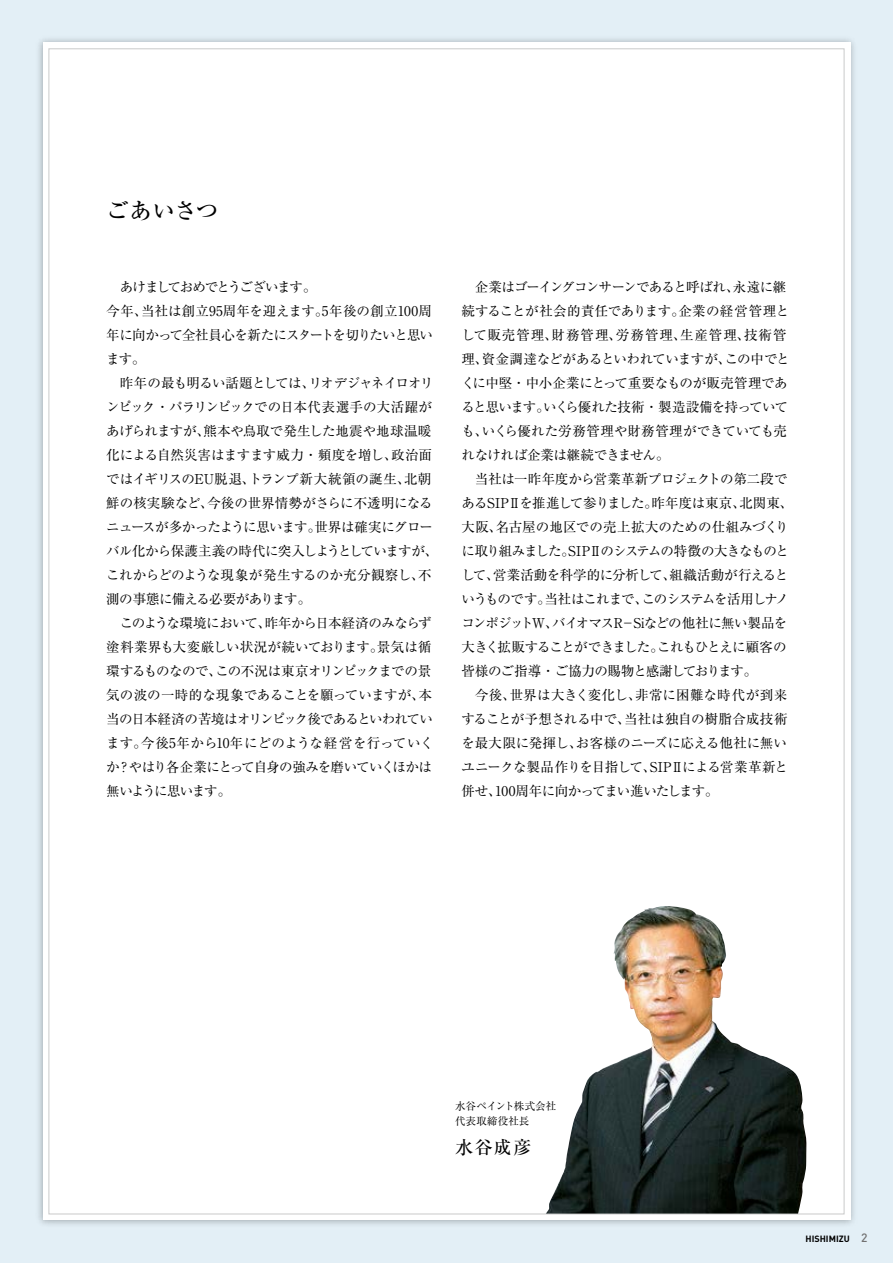
<style>
.page{position:relative;width:893px;height:1263px;background:#e3eff6}
.page>*{position:absolute;margin:0;border:0;box-sizing:border-box;transform-origin:0 0}
.t1{font:500 22.5px "Ryumin Pr 6";letter-spacing:-.005em;color:#000}
.t2{font:500 18px "Ryumin Pr 6";color:#000}
.t3{font:13.5px/24px "Ryumin Pr 6";letter-spacing:-.03em;color:#000}
.t4{font:13.5px/24px "Ryumin Pr 6";letter-spacing:-.055em;color:#000}
.t5{font:13.5px/24px "Ryumin Pr 6";letter-spacing:-.01em;color:#000}
.t6{font:13.5px "Ryumin Pr 6";letter-spacing:-.05em;color:#000}
.t7{font:13.5px "Ryumin Pr 6";letter-spacing:-.06em;color:#000}
.t8{font:13.5px "Ryumin Pr 6";letter-spacing:.005em;color:#000}
.t9{font:13.5px "Ryumin Pr 6";color:#000}
.t10{font:13.5px "Ryumin Pr 6";letter-spacing:-.09em;color:#000}
.t11{font:13.5px "Ryumin Pr 6";letter-spacing:-.075em;color:#000}
.t12{font:13.5px "Ryumin Pr 6";letter-spacing:-.065em;color:#000}
.t13{font:13.5px "Ryumin Pr 6";letter-spacing:-.005em;color:#000}
.t14{font:13.5px "Ryumin Pr 6";letter-spacing:.025em;color:#000}
.t15{font:13.5px "Ryumin Pr 6";letter-spacing:.03em;color:#000}
.t16{font:13.5px "Ryumin Pr 6";letter-spacing:-.1em;color:#000}
.t17{font:13.5px "Ryumin Pr 6";letter-spacing:.015em;color:#000}
.t18{font:13.5px/24px "Ryumin Pr 6";letter-spacing:-.095em;color:#000}
.t19{font:13.5px "Ryumin Pr 6";letter-spacing:.02em;color:#000}
.t20{font:13.5px "Ryumin Pr 6";letter-spacing:-.085em;color:#000}
.t21{font:13.5px "Ryumin Pr 6";letter-spacing:-.13em;color:#000}
.t22{font:500 12px "DINOT";color:#727171}
.t23{font:10.5px/15px "Ryumin Pr 6";letter-spacing:.005em;color:#000}
.t24{font:700 9px "DINOT";color:#000}
</style>
<div class="page">
<div style="left:43px;top:42px;width:807px;height:1178px;background:#fff"></div>
<img style="left:546px;top:906px;width:261px;height:307px">
<h1 class="t1" style="left:106px;top:193px;width:114px">ごあいさつ</h1>
<p class="t3" style="left:141px;top:274px;width:292px;text-indent:-35px">　あけましておめでとうございます。<br>当社は創立95周年を迎えます 5。年後の創立100周</p>
<p class="t3" style="left:106px;top:298px;width:43px">今年、</p>
<p class="t4" style="left:106px;top:322px;width:328px">年に向かって全社員心を新たにスタートを切りたいと思い</p>
<p class="t3" style="left:106px;top:346px;width:41px">ます。</p>
<p class="t10" style="left:309px;top:372px;width:127px">リオデジャネイロオリ</p>
<p class="t3" style="left:106px;top:370px;width:210px">　昨年の最も明るい話題としては、</p>
<p class="t3" style="left:106px;top:394px;width:327px">ンピック・パラリンピックでの日本代表選手の大活躍が</p>
<p class="t8" style="left:204px;top:420px;width:229px">熊本や鳥取で発生した地震や地球温暖</p>
<p class="t7" style="left:106px;top:420px;width:105px">あげられますが、</p>
<p class="t3" style="left:106px;top:442px;width:293px">化による自然災害はますます威力・頻度を増し、</p>
<p class="t3" style="left:391px;top:442px;width:43px">政治面</p>
<p class="t3" style="left:404px;top:466px;width:29px">北朝</p>
<p class="t5" style="left:207px;top:466px;width:227px;text-indent:-101px">ではイギリスのEU脱退、<br>今後の世界情勢がさらに不透明になる</p>
<p class="t15" style="left:249px;top:468px;width:163px">トランプ新大統領の誕生、</p>
<p class="t8" style="left:106px;top:492px;width:109px">鮮の核実験など、</p>
<p class="t7" style="left:106px;top:516px;width:216px">ニュースが多かったように思います。</p>
<p class="t3" style="left:106px;top:538px;width:334px">バル化から保護主義の時代に突入しようとしていますが、</p>
<p class="t9" style="left:106px;top:564px;width:327px">これからどのような現象が発生するのか充分観察し不、</p>
<p class="t6" style="left:106px;top:588px;width:206px">測の事態に備える必要があります。</p>
<p class="t6" style="left:265px;top:612px;width:169px">昨年から日本経済のみならず</p>
<p class="t3" style="left:315px;top:514px;width:120px">世界は確実にグロー</p>
<p class="t11" style="left:106px;top:612px;width:167px">　このような環境において、</p>
<p class="t3" style="left:377px;top:634px;width:56px">景気は循</p>
<p class="t3" style="left:215px;top:634px;width:217px;text-indent:-109px">塗料業界も大変厳しい状況が続いております。<br>この不況は東京オリンピックまでの景</p>
<p class="t6" style="left:106px;top:660px;width:117px">環するものなので、</p>
<p class="t13" style="left:106px;top:684px;width:327px">気の波の一時的な現象であることを願っていますが本、</p>
<p class="t12" style="left:106px;top:708px;width:328px">当の日本経済の苦境はオリンピック後であるといわれてい</p>
<p class="t14" style="left:141px;top:732px;width:294px">今後5年から10年にどのような経営を行っていく</p>
<p class="t4" style="left:129px;top:730px;width:305px;text-indent:-23px">ます。<br>やはり各企業にとって自身の強みを磨いていくほかは</p>
<p class="t18" style="left:106px;top:754px;width:126px">か<br>無いように思います。</p>
<p class="t3" style="left:118px;top:754px;width:15px">？</p>
<p class="t3" style="left:678px;top:274px;width:112px;text-indent:-217px">　企業はゴーイングコンサーンであると呼ばれ、<br>企業の経営管理と</p>
<p class="t3" style="left:733px;top:274px;width:55px">永遠に継</p>
<p class="t3" style="left:461px;top:298px;width:225px">続することが社会的責任であります。</p>
<p class="t3" style="left:461px;top:322px;width:98px">して販売管理、</p>
<p class="t3" style="left:551px;top:322px;width:72px">財務管理、</p>
<p class="t3" style="left:616px;top:322px;width:72px">労務管理、</p>
<p class="t3" style="left:680px;top:322px;width:72px">生産管理、</p>
<p class="t3" style="left:744px;top:322px;width:44px">技術管</p>
<p class="t3" style="left:482px;top:346px;width:251px">資金調達などがあるといわれていますが、</p>
<p class="t3" style="left:725px;top:346px;width:66px">この中でと</p>
<p class="t3" style="left:461px;top:346px;width:28px">理、</p>
<p class="t3" style="left:461px;top:370px;width:328px">くに中堅・中小企業にとって重要なものが販売管理であ</p>
<p class="t3" style="left:543px;top:394px;width:246px">いくら優れた技術・製造設備を持っていて</p>
<p class="t5" style="left:482px;top:394px;width:307px;text-indent:-20px">ると思います。<br>いくら優れた労務管理や財務管理ができていても売</p>
<p class="t3" style="left:461px;top:418px;width:28px">も、</p>
<p class="t3" style="left:461px;top:442px;width:210px">れなければ企業は継続できません。</p>
<p class="t3" style="left:461px;top:466px;width:328px">　当社は一昨年度から営業革新プロジェクトの第二段で</p>
<p class="t3" style="left:739px;top:490px;width:56px">北関東、</p>
<p class="t3" style="left:496px;top:490px;width:294px;text-indent:-34px">あるSIPⅡを推進して参りました。<br>名古屋の地区での売上拡大のための仕組みづくり</p>
<p class="t3" style="left:651px;top:490px;width:96px">昨年度は東京、</p>
<p class="t3" style="left:461px;top:514px;width:42px">大阪、</p>
<p class="t20" style="left:461px;top:540px;width:115px">に取り組みました。</p>
<p class="t10" style="left:568px;top:540px;width:222px">SIPⅡのシステムの特徴の大きなものと</p>
<p class="t8" style="left:669px;top:564px;width:120px">組織活動が行えると</p>
<p class="t3" style="left:493px;top:562px;width:185px">営業活動を科学的に分析して、</p>
<p class="t3" style="left:461px;top:562px;width:40px">して、</p>
<p class="t3" style="left:461px;top:586px;width:91px">いうものです。</p>
<p class="t16" style="left:642px;top:588px;width:148px">このシステムを活用しナノ</p>
<p class="t7" style="left:544px;top:588px;width:105px">当社はこれまで、</p>
<p class="t6" style="left:552px;top:612px;width:237px">バイオマスR－Siなどの他社に無い製品を</p>
<p class="t21" style="left:461px;top:612px;width:99px">コンポジットW、</p>
<p class="t7" style="left:657px;top:636px;width:131px">これもひとえに顧客の</p>
<p class="t11" style="left:461px;top:636px;width:204px">大きく拡販することができました。</p>
<p class="t4" style="left:461px;top:658px;width:298px">皆様のご指導・ご協力の賜物と感謝しております。</p>
<p class="t19" style="left:635px;top:684px;width:154px">非常に困難な時代が到来</p>
<p class="t3" style="left:475px;top:682px;width:43px">今後、</p>
<p class="t5" style="left:510px;top:682px;width:133px">世界は大きく変化し、</p>
<p class="t17" style="left:624px;top:708px;width:165px">当社は独自の樹脂合成技術</p>
<p class="t3" style="left:576px;top:706px;width:212px;text-indent:-115px">することが予想される中で、<br>お客様のニーズに応える他社に無い</p>
<p class="t9" style="left:461px;top:732px;width:123px">を最大限に発揮し、</p>
<p class="t3" style="left:495px;top:754px;width:225px;text-indent:-34px">ユニークな製品作りを目指して、<br>100周年に向かってまい進いたします。</p>
<p class="t3" style="left:650px;top:754px;width:140px">SIPⅡによる営業革新と</p>
<p class="t3" style="left:461px;top:778px;width:42px">併せ、</p>
<p class="t23" style="left:455px;top:1097px;width:103px">水谷ペイント株式会社代表取締役社長</p>
<h2 class="t2" style="left:455px;top:1133px;width:78px">水谷成彦</h2>
<p class="t24" style="left:805px;top:1232px;width:46px">HISHIMIZU</p>
<p class="t22" style="left:861px;top:1229px;width:8px">2</p>
</div>
